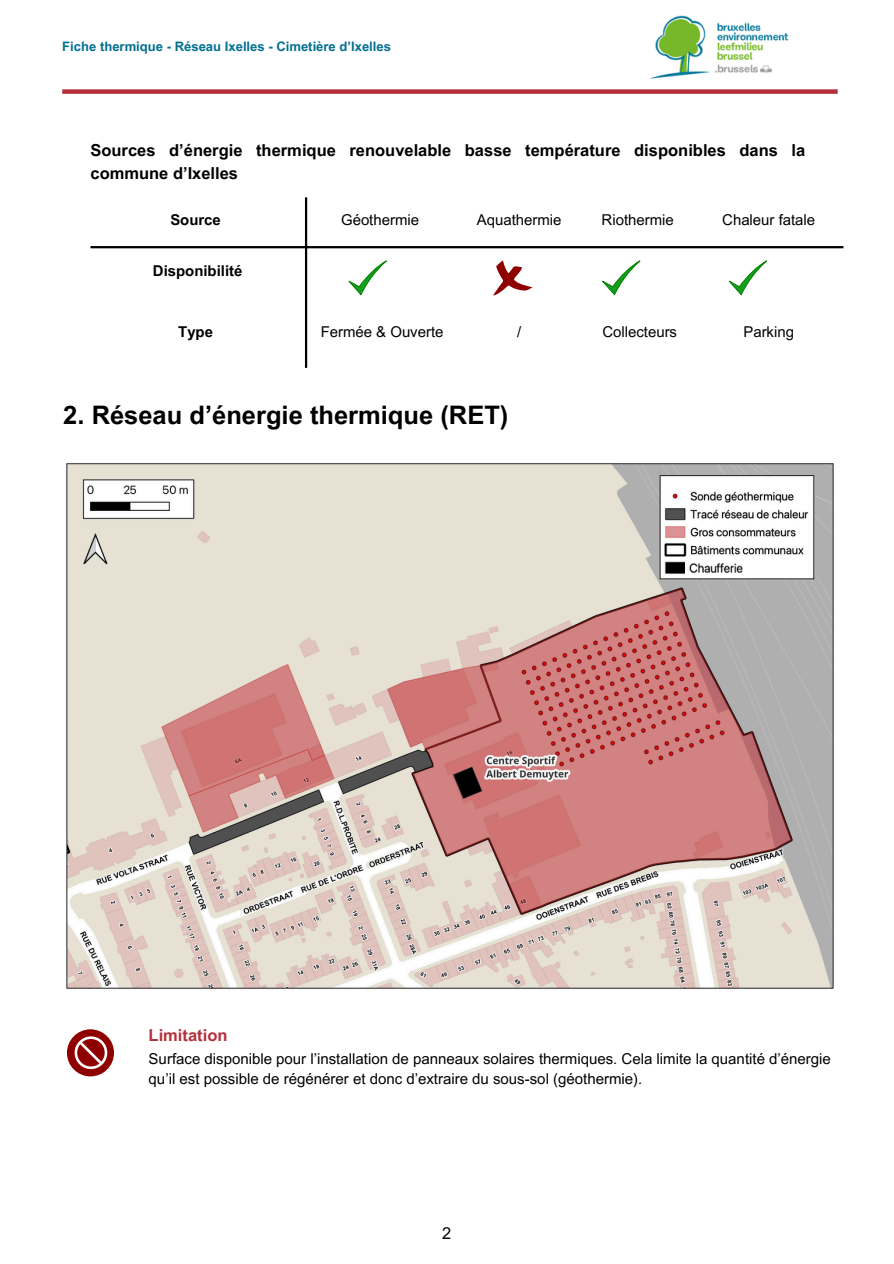
<style>
.page{position:relative;width:894px;height:1264px;background:#fff}
.page>*{position:absolute;margin:0;border:0;box-sizing:border-box;transform-origin:0 0}
.t1{font:700 25.5px "Arial MT Pro";color:#000}
.t2{font:700 16.5px/22.5px "Arial MT Pro";color:#000}
.t3{font:700 16.5px "Arial MT Pro";color:#b5303d}
.t4{font:16.5px "Arial MT Pro";color:#000}
.t5{font:15px/20.2px "Arial MT Pro";color:#000}
.t6{font:14.85px "Arial MT Pro";color:#000}
.t7{font:700 14.85px "Arial MT Pro";color:#000}
.t8{font:700 13.05px "Arial MT Pro";color:#006f90}
</style>
<div class="page">
<hr style="left:305px;top:197px;width:2px;height:171px;background:#000">
<hr style="left:90px;top:246px;width:753px;height:2px;background:#000">
<svg style="left:348px;top:260px;width:38px;height:35px"></svg>
<svg style="left:602px;top:260px;width:38px;height:35px"></svg>
<svg style="left:728px;top:260px;width:38px;height:35px"></svg>
<div style="left:67px;top:1029px;width:47px;height:47px;background:#8f0000;border-radius:50%"></div>
<svg style="left:75px;top:1036px;width:32px;height:33px"></svg>
<img style="left:650px;top:16px;width:139px;height:63px">
<div style="left:62px;top:89px;width:775px;height:5px;background:#b5303d"></div>
<img style="left:66px;top:463px;width:768px;height:526px">
<img style="left:685px;top:558px;width:118px;height:19px">
<svg style="left:493px;top:260px;width:39px;height:35px"></svg>
<p class="t8" style="left:62px;top:41px;width:330px">Fiche thermique - Réseau Ixelles - Cimetière d’Ixelles</p>
<p class="t2" style="left:90px;top:141px;width:716px">Sources d’énergie thermique renouvelable basse température disponibles dans la commune d’Ixelles</p>
<p class="t7" style="left:170px;top:215px;width:52px">Source</p>
<p class="t6" style="left:341px;top:215px;width:79px">Géothermie</p>
<p class="t6" style="left:477px;top:215px;width:86px">Aquathermie</p>
<h2 class="t6" style="left:601px;top:215px;width:74px">Riothermie</h2>
<p class="t6" style="left:722px;top:215px;width:94px">Chaleur fatale</p>
<p class="t7" style="left:153px;top:266px;width:91px">Disponibilité</p>
<p class="t7" style="left:178px;top:326px;width:36px">Type</p>
<p class="t6" style="left:321px;top:326px;width:124px">Fermée &amp; Ouverte</p>
<p class="t6" style="left:517px;top:326px;width:6px">/</p>
<p class="t6" style="left:602px;top:326px;width:76px">Collecteurs</p>
<p class="t6" style="left:743px;top:326px;width:52px">Parking</p>
<p class="t1" style="left:63px;top:406px;width:446px">2. Réseau d’énergie thermique (RET)</p>
<p class="t3" style="left:149px;top:1029px;width:80px">Limitation</p>
<p class="t5" style="left:149px;top:1050px;width:683px">Surface disponible pour l’installation de panneaux solaires thermiques. Cela limite la quantité d’énergie qu’il est possible de régénérer et donc d’extraire du sous-sol (géothermie).</p>
<p class="t4" style="left:442px;top:1227px;width:11px">2</p>
</div>
